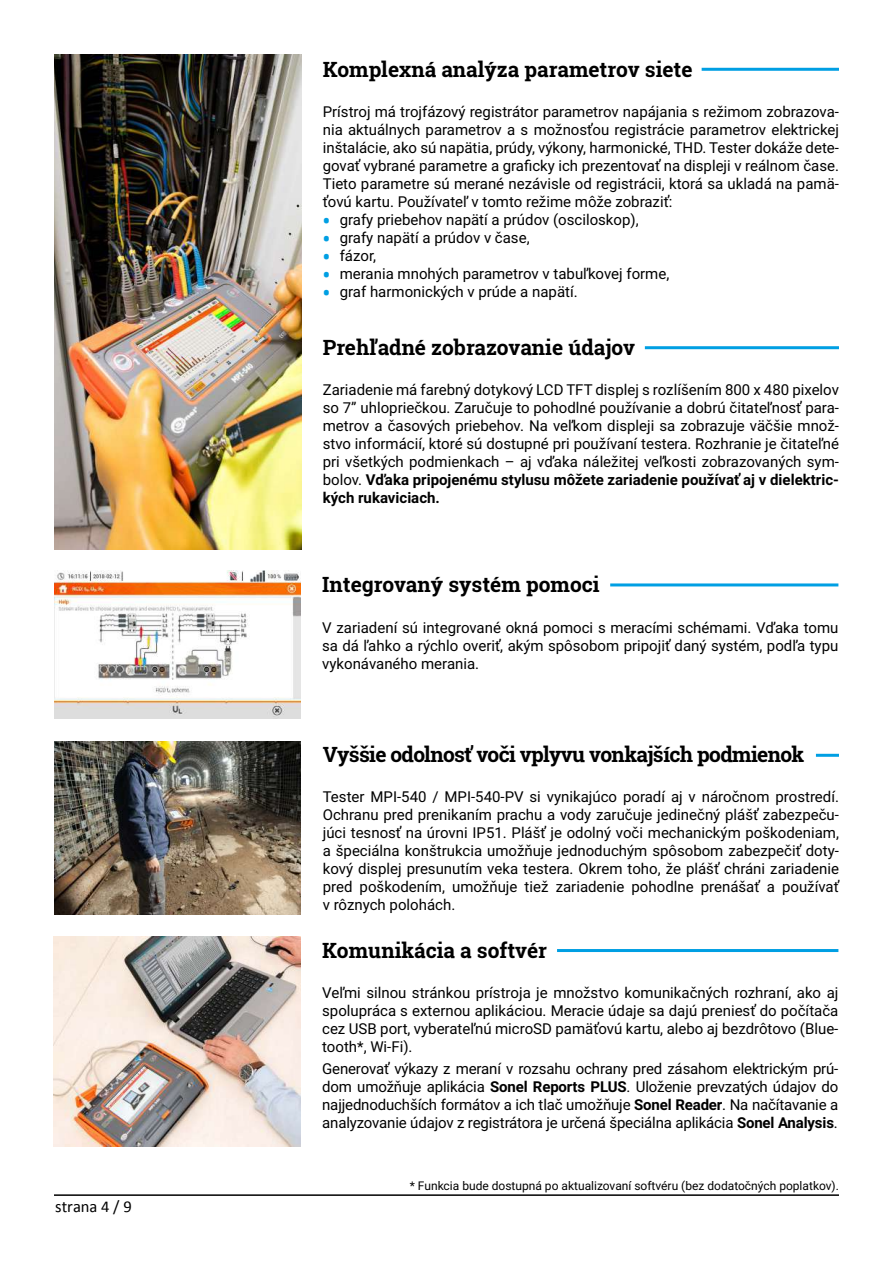
<style>
.page{position:relative;width:893px;height:1263px;background:#fff}
.page>*{position:absolute;margin:0;border:0;box-sizing:border-box;transform-origin:0 0}
.t1{font:700 21px "Roboto Slab";color:#000}
.t2{font:700 21px "Roboto Slab";letter-spacing:-.03em;color:#000}
.t3{font:16.5px "Calibri";color:#000}
.t4{font:15px/18px "Roboto";color:#000;text-align:justify}
.t5{font:12px "Roboto";color:#000}
.s1{font-family:"Roboto Slab";font-weight:700;font-size:21px;color:#009fe3}
.s2{font-weight:700}
</style>
<div class="page">
<hr style="left:54px;top:1194px;width:785px;height:2px;background:#000">
<hr style="left:702px;top:68px;width:137px;height:3px;background:#009fe3">
<hr style="left:557px;top:949px;width:281px;height:3px;background:#009fe3">
<img style="left:54px;top:54px;width:247px;height:495px">
<img style="left:53px;top:936px;width:248px;height:210px">
<hr style="left:610px;top:583px;width:228px;height:3px;background:#009fe3">
<img style="left:54px;top:570px;width:247px;height:148px">
<hr style="left:645px;top:346px;width:194px;height:3px;background:#009fe3">
<img style="left:54px;top:741px;width:247px;height:173px">
<hr style="left:816px;top:754px;width:23px;height:3px;background:#009fe3">
<p class="t3" style="left:55px;top:1200px;width:78px">strana 4 / 9</p>
<h1 class="t1" style="left:323px;top:55px;width:371px">Komplexná analýza parametrov siete</h1>
<p class="t4" style="left:323px;top:102px;width:518px">Prístroj má trojfázový registrátor parametrov napájania s režimom zobrazova&shy;nia aktuálnych parametrov a s možnosťou registrácie parametrov elektrickej inštalácie, ako sú napätia, prúdy, výkony, harmonické, THD. Tester dokáže dete&shy;govať vybrané parametre a graficky ich prezentovať na displeji v reálnom čase.<br>Tieto parametre sú merané nezávisle od registrácii, ktorá sa ukladá na pamä&shy;ťovú kartu. Používateľ v tomto režime môže zobraziť:</p>
<p class="t4" style="left:323px;top:210px;width:317px"><span class="s1">•</span> grafy priebehov napätí a prúdov (osciloskop),</p>
<p class="t4" style="left:323px;top:228px;width:208px"><span class="s1">•</span> grafy napätí a prúdov v čase,</p>
<p class="t4" style="left:323px;top:246px;width:55px"><span class="s1">•</span> fázor,</p>
<p class="t4" style="left:323px;top:264px;width:348px"><span class="s1">•</span> merania mnohých parametrov v tabuľkovej forme,</p>
<p class="t4" style="left:323px;top:282px;width:256px"><span class="s1">•</span> graf harmonických v prúde a napätí.</p>
<h1 class="t1" style="left:323px;top:333px;width:314px">Prehľadné zobrazovanie údajov</h1>
<p class="t4" style="left:323px;top:380px;width:518px">Zariadenie má farebný dotykový LCD TFT displej s rozlíšením 800 x 480 pixelov so 7” uhlopriečkou. Zaručuje to pohodlné používanie a dobrú čitateľnosť para&shy;metrov a časových priebehov. Na veľkom displeji sa zobrazuje väčšie množ&shy;stvo informácií, ktoré sú dostupné pri používaní testera. Rozhranie je čitateľné pri všetkých podmienkach – aj vďaka náležitej veľkosti zobrazovaných sym&shy;bolov. <span class="s2">Vďaka pripojenému stylusu môžete zariadenie používať aj v dielektric&shy;kých rukaviciach.</span></p>
<h1 class="t1" style="left:322px;top:570px;width:279px">Integrovaný systém pomoci</h1>
<p class="t4" style="left:322px;top:618px;width:518px">V zariadení sú integrované okná pomoci s meracími schémami. Vďaka tomu sa dá ľahko a rýchlo overiť, akým spôsobom pripojiť daný systém, podľa typu vykonávaného merania.</p>
<h1 class="t2" style="left:323px;top:740px;width:483px">Vyššie odolnosť voči vplyvu vonkajších podmienok</h1>
<p class="t4" style="left:323px;top:787px;width:518px">Tester MPI-540 / MPI-540-PV si vynikajúco poradí aj v náročnom prostredí.<br>Ochranu pred prenikaním prachu a vody zaručuje jedinečný plášť zabezpeču&shy;júci tesnosť na úrovni IP51. Plášť je odolný voči mechanickým poškodeniam, a špeciálna konštrukcia umožňuje jednoduchým spôsobom zabezpečiť doty&shy;kový displej presunutím veka testera. Okrem toho, že plášť chráni zariadenie pred poškodením, umožňuje tiež zariadenie pohodlne prenášať a používať v rôznych polohách.</p>
<h1 class="t1" style="left:322px;top:936px;width:226px">Komunikácia a softvér</h1>
<p class="t4" style="left:322px;top:983px;width:518px">Veľmi silnou stránkou prístroja je množstvo komunikačných rozhraní, ako aj spolupráca s externou aplikáciou. Meracie údaje sa dajú preniesť do počítača cez USB port, vyberateľnú microSD pamäťovú kartu, alebo aj bezdrôtovo (Blue&shy;tooth*, Wi-Fi).</p>
<p class="t4" style="left:322px;top:1059px;width:518px">Generovať výkazy z meraní v rozsahu ochrany pred zásahom elektrickým prú&shy;dom umožňuje aplikácia <span class="s2">Sonel Reports PLUS</span>. Uloženie prevzatých údajov do najjednoduchších formátov a ich tlač umožňuje <span class="s2">Sonel Reader</span>. Na načítavanie a analyzovanie údajov z registrátora je určená špeciálna aplikácia <span class="s2">Sonel Analysis</span>.</p>
<p class="t5" style="left:410px;top:1177px;width:431px">* Funkcia bude dostupná po aktualizovaní softvéru (bez dodatočných poplatkov).</p>
</div>
